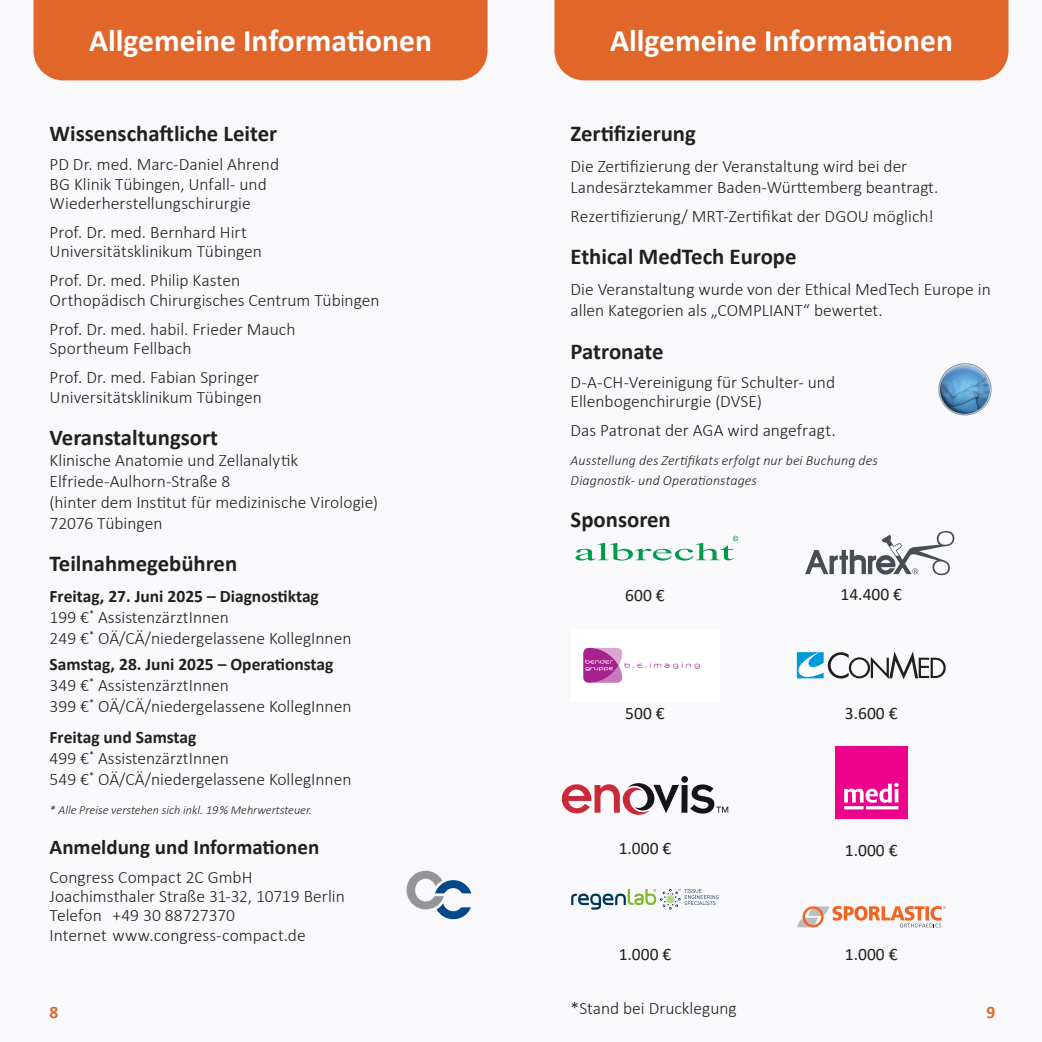
<style>
.page{position:relative;width:1042px;height:1042px;background:#f9f9fc}
.page>*{position:absolute;margin:0;border:0;box-sizing:border-box;transform-origin:0 0}
.t1{font:700 31.5px "Calibri";color:#fff}
.Standardtext{font:700 22.75px "Calibri";color:#231f20}
.t2{font:700 21px "Calibri";color:#231f20}
.Standard_Abstand{font:300 17.5px/19.2px "Calibri";color:#231f20}
.Standardtext-2{font:300 17.5px/21px "Calibri";color:#231f20}
.t3{font:700 17.5px "Calibri";color:#231f20}
.t4{font:17.5px "Calibri";color:#231f20}
.t5{font:700 17.5px "Calibri";color:#e0662a}
.Standard_Abstand-2{font:italic 300 14px/19.2px "Calibri";letter-spacing:.01em;color:#231f20}
.t6{font:italic 300 12.25px "Calibri";color:#231f20}
</style>
<div class="page">
<div style="left:33px;top:0;width:454px;height:80px;background:#e0662a"></div>
<div style="left:554px;top:0;width:454px;height:80px;background:#e0662a"></div>
<svg style="left:406px;top:871px;width:65px;height:48px"></svg>
<div style="left:570px;top:629px;width:149px;height:73px;background:#fff"></div>
<svg style="left:583px;top:648px;width:117px;height:35px"></svg>
<svg style="left:797px;top:651px;width:148px;height:28px"></svg>
<svg style="left:571px;top:889px;width:148px;height:20px"></svg>
<svg style="left:575px;top:536px;width:163px;height:24px"></svg>
<svg style="left:805px;top:531px;width:149px;height:44px"></svg>
<svg style="left:562px;top:776px;width:166px;height:39px"></svg>
<svg style="left:797px;top:906px;width:148px;height:21px"></svg>
<img style="left:938px;top:363px;width:54px;height:53px">
<div style="left:835px;top:746px;width:72px;height:73px;background:#ed028c"></div>
<svg style="left:844px;top:783px;width:55px;height:26px"></svg>
<h1 class="t1" style="left:89px;top:18px;width:344px">Allgemeine Informationen</h1>
<h1 class="t1" style="left:610px;top:18px;width:344px">Allgemeine Informationen</h1>
<p class="Standardtext" style="left:50px;top:117px;width:229px">Wissenschaftliche Leiter</p>
<p class="Standard_Abstand" style="left:50px;top:155px;width:231px">PD Dr. med. Marc-Daniel Ahrend<br>BG Klinik Tübingen, Unfall- und<br>Wiederherstellungschirurgie</p>
<p class="Standard_Abstand" style="left:50px;top:222px;width:214px">Prof. Dr. med. Bernhard Hirt<br>Universitätsklinikum Tübingen</p>
<p class="Standard_Abstand" style="left:50px;top:271px;width:331px">Prof. Dr. med. Philip Kasten<br>Orthopädisch Chirurgisches Centrum Tübingen</p>
<p class="Standard_Abstand" style="left:50px;top:319px;width:247px">Prof. Dr. med. habil. Frieder Mauch<br>Sportheum Fellbach</p>
<p class="Standard_Abstand" style="left:50px;top:368px;width:214px">Prof. Dr. med. Fabian Springer<br>Universitätsklinikum Tübingen</p>
<p class="Standardtext" style="left:50px;top:421px;width:170px">Veranstaltungsort</p>
<p class="Standardtext-2" style="left:50px;top:449px;width:330px">Klinische Anatomie und Zellanalytik Elfriede-Aulhorn-Straße 8<br>(hinter dem Institut für medizinische Virologie)<br>72076 Tübingen</p>
<p class="Standardtext" style="left:50px;top:547px;width:189px">Teilnahmegebühren</p>
<p class="t3" style="left:50px;top:584px;width:271px">Freitag, 27. Juni 2025 – Diagnostiktag</p>
<p class="Standardtext-2" style="left:50px;top:606px;width:181px">199 €<sup>*</sup> AssistenzärztInnen</p>
<p class="Standardtext-2" style="left:50px;top:627px;width:303px">249 €<sup>*</sup> OÄ/CÄ/niedergelassene KollegInnen</p>
<p class="t3" style="left:50px;top:651px;width:285px">Samstag, 28. Juni 2025 – Operationstag</p>
<p class="Standardtext-2" style="left:50px;top:674px;width:181px">349 €<sup>*</sup> AssistenzärztInnen</p>
<p class="Standardtext-2" style="left:50px;top:695px;width:303px">399 €<sup>*</sup> OÄ/CÄ/niedergelassene KollegInnen</p>
<p class="t3" style="left:50px;top:724px;width:148px">Freitag und Samstag</p>
<p class="Standardtext-2" style="left:50px;top:747px;width:181px">499 €<sup>*</sup> AssistenzärztInnen</p>
<p class="Standardtext-2" style="left:50px;top:768px;width:303px">549 €<sup>*</sup> OÄ/CÄ/niedergelassene KollegInnen</p>
<p class="t6" style="left:50px;top:802px;width:264px">* Alle Preise verstehen sich inkl. 19 % Mehrwertsteuer.</p>
<p class="t2" style="left:50px;top:832px;width:271px">Anmeldung und Informationen</p>
<p class="Standard_Abstand" style="left:50px;top:867px;width:297px">Congress Compact 2C GmbH<br>Joachimsthaler Straße 31-32, 10719 Berlin</p>
<p class="Standardtext-2" style="left:50px;top:905px;width:187px">Telefon +49 30 88727370</p>
<p class="Standardtext-2" style="left:50px;top:924px;width:258px">Internet www.congress-compact.de</p>
<p class="Standardtext" style="left:570px;top:117px;width:127px">Zertifizierung</p>
<p class="Standard_Abstand" style="left:570px;top:156px;width:369px;line-height:21px">Die Zertifizierung der Veranstaltung wird bei der<br>Landesärztekammer Baden-Württemberg beantragt.</p>
<p class="Standard_Abstand" style="left:570px;top:207px;width:365px">Rezertifizierung/ MRT-Zertifikat der DGOU möglich!</p>
<p class="Standardtext" style="left:570px;top:241px;width:227px">Ethical MedTech Europe</p>
<p class="Standard_Abstand" style="left:570px;top:279px;width:422px;line-height:21px">Die Veranstaltung wurde von der Ethical MedTech Europe in allen Kategorien als „COMPLIANT“ bewertet.</p>
<p class="Standardtext" style="left:570px;top:335px;width:94px">Patronate</p>
<p class="Standard_Abstand" style="left:570px;top:372px;width:266px">D-A-CH-Vereinigung für Schulter- und<br>Ellenbogenchirurgie (DVSE)</p>
<p class="Standard_Abstand" style="left:570px;top:420px;width:266px">Das Patronat der AGA wird angefragt.</p>
<p class="Standard_Abstand-2" style="left:570px;top:451px;width:309px">Ausstellung des Zertifikats erfolgt nur bei Buchung des<br>Diagnostik- und Operationstages</p>
<p class="Standardtext" style="left:570px;top:503px;width:102px">Sponsoren</p>
<p class="t4" style="left:625px;top:583px;width:41px">600 €</p>
<p class="t4" style="left:840px;top:582px;width:63px">14.400 €</p>
<p class="t4" style="left:625px;top:700px;width:41px">500 €</p>
<p class="t4" style="left:845px;top:700px;width:54px">3.600 €</p>
<p class="t4" style="left:619px;top:836px;width:54px">1.000 €</p>
<p class="t4" style="left:619px;top:942px;width:54px">1.000 €</p>
<p class="t4" style="left:845px;top:838px;width:54px">1.000 €</p>
<p class="t4" style="left:845px;top:942px;width:54px">1.000 €</p>
<p class="Standardtext-2" style="left:570px;top:998px;width:168px">*Stand bei Drucklegung</p>
<p class="t5" style="left:50px;top:1000px;width:10px">8</p>
<p class="t5" style="left:986px;top:1000px;width:10px">9</p>
</div>
